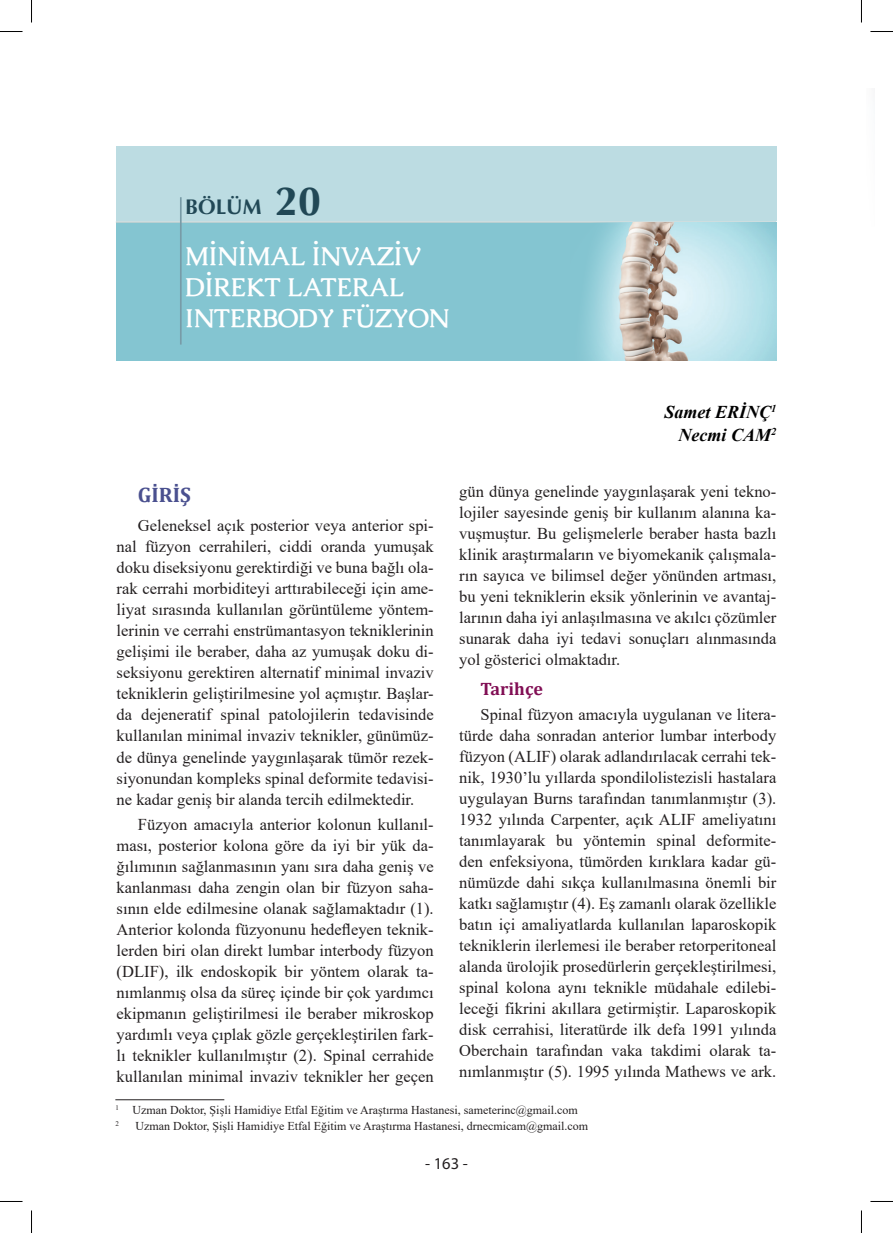
<style>
.page{position:relative;width:893px;height:1233px;background:#fff}
.page>*{position:absolute;margin:0;border:0;box-sizing:border-box;transform-origin:0 0}
.t1{font:700 41.1px "Optima LT";color:#214856}
.t2{font:700 25.5px/30.6px "Caudex";color:#fff}
.t3{font:700 21.15px "Optima LT";color:#214856}
.t4{font:700 21px "Cambria";color:#4a508f}
.t5{font:italic 700 18px/22.5px "Times New Roman";color:#000001;text-align:right}
.t6{font:700 18px "Cambria";color:#810e54}
.t7{font:16.5px/21px "Times New Roman";color:#231f20;text-align:justify}
.t8{font:16.5px "Myriad Pro";color:#231f20}
.t9{font:12px "Times New Roman";color:#231f20}
.t10{font:7.05px "Times New Roman";color:#231f20}
</style>
<div class="page">
<hr style="left:115px;top:1099px;width:109px;height:1px;background:#231f20">
<div style="left:116px;top:146px;width:660px;height:75px;background:#bcdce2"></div>
<div style="left:116px;top:222px;width:657px;height:138px;background:#84c5d1"></div>
<hr style="left:116px;top:221px;width:660px;height:2px;background:#bbd1d3">
<hr style="left:180px;top:197px;width:1px;height:147px;background:#789ba7">
<img style="left:586px;top:223px;width:190px;height:137px">
<svg style="left:0;top:31px;width:22px;height:1px"></svg>
<svg style="left:870px;top:31px;width:22px;height:1px"></svg>
<svg style="left:0;top:1201px;width:22px;height:1px"></svg>
<svg style="left:870px;top:1201px;width:22px;height:1px"></svg>
<svg style="left:31px;top:0;width:1px;height:23px"></svg>
<svg style="left:31px;top:1210px;width:1px;height:22px"></svg>
<p class="t3" style="left:185px;top:194px;width:78px">BÖLÜM</p>
<h1 class="t1" style="left:275px;top:176px;width:47px">20</h1>
<h2 class="t2" style="left:185px;top:241px;width:265px">MİNİMAL İNVAZİV<br>DİREKT LATERAL<br>INTERBODY FÜZYON</h2>
<p class="t4" style="left:138px;top:480px;width:54px">GIRIŞ</p>
<p class="t7" style="left:117px;top:514px;width:318px;text-indent:21px">Geleneksel açık posterior veya anterior spi&shy;nal füzyon cerrahileri, ciddi oranda yumuşak doku diseksiyonu gerektirdiği ve buna bağlı ola&shy;rak cerrahi morbiditeyi arttırabileceği için ame&shy;liyat sırasında kullanılan görüntüleme yöntem&shy;lerinin ve cerrahi enstrümantasyon tekniklerinin gelişimi ile beraber, daha az yumuşak doku di&shy;seksiyonu gerektiren alternatif minimal invaziv tekniklerin geliştirilmesine yol açmıştır. Başlar&shy;da dejeneratif spinal patolojilerin tedavisinde kullanılan minimal invaziv teknikler, günümüz&shy;de dünya genelinde yaygınlaşarak tümör rezek&shy;siyonundan kompleks spinal deformite tedavisi&shy;ne kadar geniş bir alanda tercih edilmektedir.</p>
<p class="t7" style="left:117px;top:813px;width:318px;text-indent:21px">Füzyon amacıyla anterior kolonun kullanıl&shy;ması, posterior kolona göre da iyi bir yük da&shy;ğılımının sağlanmasının yanı sıra daha geniş ve kanlanması daha zengin olan bir füzyon saha&shy;sının elde edilmesine olanak sağlamaktadır (1).<br>Anterior kolonda füzyonunu hedefleyen teknik&shy;lerden biri olan direkt lumbar interbody füzyon (DLIF), ilk endoskopik bir yöntem olarak ta&shy;nımlanmış olsa da süreç içinde bir çok yardımcı ekipmanın geliştirilmesi ile beraber mikroskop yardımlı veya çıplak gözle gerçekleştirilen fark&shy;lı teknikler kullanılmıştır (2). Spinal cerrahide kullanılan minimal invaziv teknikler her geçen</p>
<p class="t5" style="left:664px;top:400px;width:113px">Samet ERİNÇ<sup>1<br></sup>Necmi CAM<sup>2</sup></p>
<p class="t7" style="left:459px;top:480px;width:318px">gün dünya genelinde yaygınlaşarak yeni tekno&shy;lojiler sayesinde geniş bir kullanım alanına ka&shy;vuşmuştur. Bu gelişmelerle beraber hasta bazlı klinik araştırmaların ve biyomekanik çalışmala&shy;rın sayıca ve bilimsel değer yönünden artması, bu yeni tekniklerin eksik yönlerinin ve avantaj&shy;larının daha iyi anlaşılmasına ve akılcı çözümler sunarak daha iyi tedavi sonuçları alınmasında yol gösterici olmaktadır.</p>
<p class="t6" style="left:480px;top:675px;width:64px">Tarihçe</p>
<p class="t7" style="left:459px;top:703px;width:318px;text-indent:21px">Spinal füzyon amacıyla uygulanan ve litera&shy;türde daha sonradan anterior lumbar interbody füzyon (ALIF) olarak adlandırılacak cerrahi tek&shy;nik, 1930’lu yıllarda spondilolistezisli hastalara uygulayan Burns tarafından tanımlanmıştır (3).<br>1932 yılında Carpenter, açık ALIF ameliyatını tanımlayarak bu yöntemin spinal deformite&shy;den enfeksiyona, tümörden kırıklara kadar gü&shy;nümüzde dahi sıkça kullanılmasına önemli bir katkı sağlamıştır (4). Eş zamanlı olarak özellikle batın içi amaliyatlarda kullanılan laparoskopik tekniklerin ilerlemesi ile beraber retorperitoneal alanda ürolojik prosedürlerin gerçekleştirilmesi, spinal kolona aynı teknikle müdahale edilebi&shy;leceği fikrini akıllara getirmiştir. Laparoskopik disk cerrahisi, literatürde ilk defa 1991 yılında Oberchain tarafından vaka takdimi olarak ta&shy;nımlanmıştır (5). 1995 yılında Mathews ve ark.</p>
<p class="t9" style="left:115px;top:1101px;width:464px"><sup>1</sup> Uzman Doktor, Şişli Hamidiye Etfal Eğitim ve Araştırma Hastanesi, sameterinc@gmail.com</p>
<p class="t10" style="left:115px;top:1118px;width:5px">2</p>
<p class="t9" style="left:135px;top:1117px;width:454px">Uzman Doktor, Şişli Hamidiye Etfal Eğitim ve Araştırma Hastanesi, drnecmicam@gmail.com</p>
<p class="t8" style="left:425px;top:1152px;width:44px">- 163 -</p>
</div>
